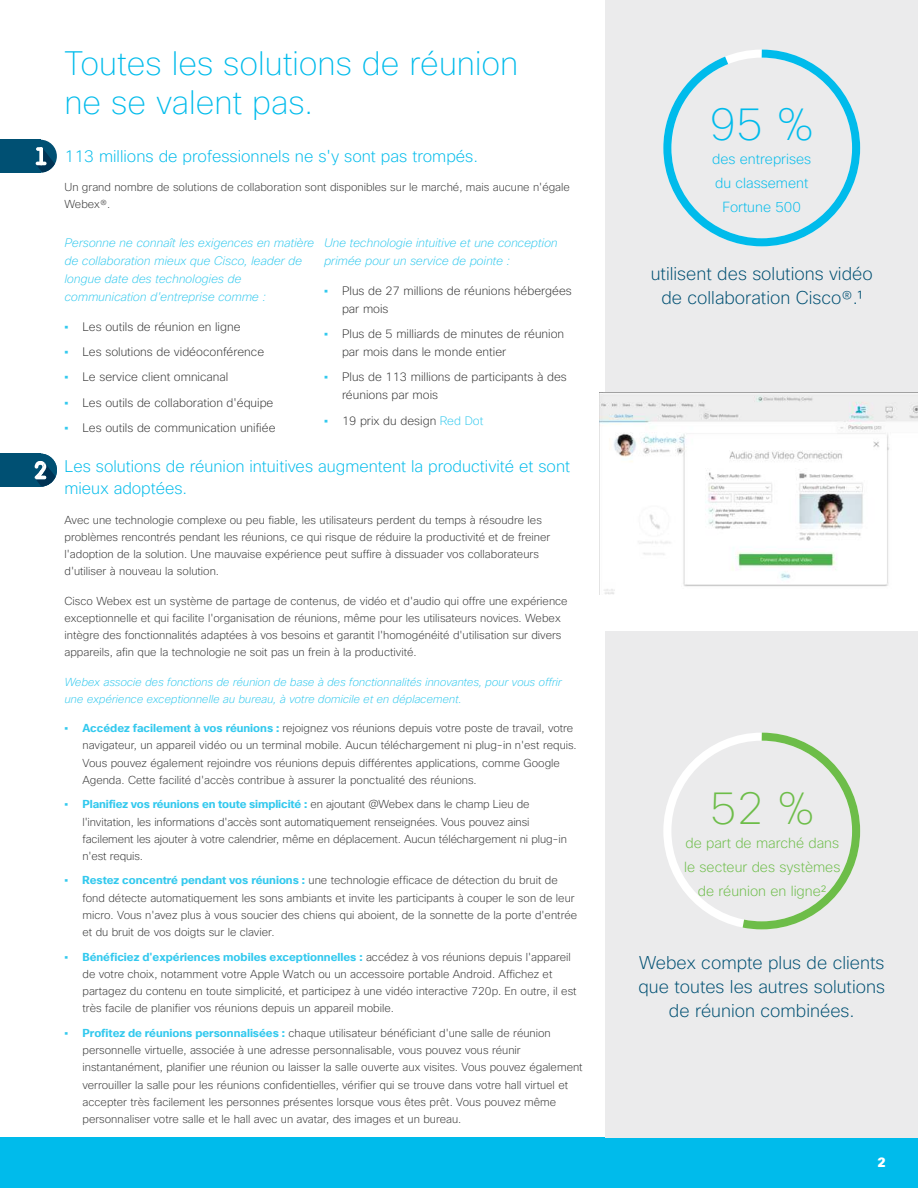
<style>
.page{position:relative;width:918px;height:1188px;background:#fff}
.page>*{position:absolute;margin:0;border:0;box-sizing:border-box;transform-origin:0 0}
.t1{font:100 45px "Cisco Sans";color:#00bbeb}
.t2{font:100 45px "Cisco Sans";color:#6dbd49}
.t3{font:100 33px/39px "Cisco Sans";color:#00bbeb}
.t4{font:200 18px/24px "Cisco Sans";color:#005073;text-align:center}
.t5{font:200 16.5px/22.8px "Cisco Sans";color:#00bbeb}
.t6{font:200 14.25px/24px "Cisco Sans";color:#6dbd49;text-align:center}
.t7{font:200 14.25px/24px "Cisco Sans";color:#00bbeb;text-align:center}
.t8{font:800 13.5px "Cisco Sans";color:#fff}
.t9{font:200 12px/18px "Cisco Sans";color:#333}
.t10{font:italic 200 12px/18px "Cisco Sans";color:#33c9ee}
.t11{font:200 11.25px/17.2px "Cisco Sans";color:#333}
.t12{font:italic 200 11.25px/17.2px "Cisco Sans";color:#33c9ee}
.s1{font-weight:700;color:#33c9ee}
.s2{color:#33c9ee}
</style>
<div class="page">
<div style="left:0;top:1137px;width:918px;height:51px;background:#00bbeb"></div>
<div style="left:605px;top:0;width:313px;height:1138px;background:#ebebec"></div>
<div style="left:600px;top:392px;width:318px;height:239px;background:#fff"></div>
<img style="left:600px;top:392px;width:318px;height:202px">
<svg style="left:663px;top:49px;width:198px;height:198px"></svg>
<div style="left:0;top:454px;width:40px;height:33px;background:#005073"></div>
<svg style="left:34px;top:454px;width:23px;height:33px"></svg>
<svg style="left:734px;top:732px;width:127px;height:198px"></svg>
<div style="left:0;top:140px;width:40px;height:33px;background:#005073"></div>
<div style="left:24px;top:140px;width:33px;height:33px;background:#005073;border-radius:50%"></div>
<svg style="left:36px;top:147px;width:19px;height:25px"></svg>
<h2 class="t3" style="left:64px;top:47px;width:455px">Toutes les solutions de réunion ne se valent pas.</h2>
<h3 class="t5" style="left:64px;top:145px;width:415px">113 millions de professionnels ne s'y sont pas trompés.</h3>
<p class="t11" style="left:64px;top:178px;width:507px">Un grand nombre de solutions de collaboration sont disponibles sur le marché, mais aucune n'égale<br>Webex®.</p>
<p class="t10" style="left:64px;top:235px;width:251px">Personne ne connaît les exigences en matière de collaboration mieux que Cisco, leader de longue date des technologies de communication d'entreprise comme :</p>
<p class="t9" style="left:64px;top:318px;width:178px"><span class="s1">•</span> Les outils de réunion en ligne</p>
<p class="t9" style="left:64px;top:343px;width:201px"><span class="s1">•</span> Les solutions de vidéoconférence</p>
<p class="t9" style="left:64px;top:368px;width:165px"><span class="s1">•</span> Le service client omnicanal</p>
<p class="t9" style="left:64px;top:394px;width:211px"><span class="s1">•</span> Les outils de collaboration d'équipe</p>
<p class="t9" style="left:64px;top:419px;width:213px"><span class="s1">•</span> Les outils de communication unifiée</p>
<p class="t10" style="left:324px;top:235px;width:235px">Une technologie intuitive et une conception primée pour un service de pointe :</p>
<p class="t9" style="left:342px;top:282px;width:231px;text-indent:-18px"><span class="s1">•</span> Plus de 27 millions de réunions hébergées par mois</p>
<p class="t9" style="left:342px;top:325px;width:224px;text-indent:-18px"><span class="s1">•</span> Plus de 5 milliards de minutes de réunion par mois dans le monde entier</p>
<p class="t9" style="left:342px;top:368px;width:226px;text-indent:-18px"><span class="s1">•</span> Plus de 113 millions de participants à des réunions par mois</p>
<p class="t9" style="left:324px;top:412px;width:161px"><span class="s1">•</span> 19 prix du design <span class="s2">Red Dot</span></p>
<h3 class="t5" style="left:64px;top:455px;width:507px">Les solutions de réunion intuitives augmentent la productivité et sont mieux adoptées.</h3>
<p class="t11" style="left:64px;top:511px;width:487px">Avec une technologie complexe ou peu fiable, les utilisateurs perdent du temps à résoudre les problèmes rencontrés pendant les réunions, ce qui risque de réduire la productivité et de freiner l'adoption de la solution. Une mauvaise expérience peut suffire à dissuader vos collaborateurs d'utiliser à nouveau la solution.</p>
<p class="t11" style="left:64px;top:592px;width:505px">Cisco Webex est un système de partage de contenus, de vidéo et d'audio qui offre une expérience exceptionnelle et qui facilite l'organisation de réunions, même pour les utilisateurs novices. Webex intègre des fonctionnalités adaptées à vos besoins et garantit l'homogénéité d'utilisation sur divers appareils, afin que la technologie ne soit pas un frein à la productivité.</p>
<p class="t12" style="left:64px;top:674px;width:499px">Webex associe des fonctions de réunion de base à des fonctionnalités innovantes, pour vous offrir une expérience exceptionnelle au bureau, à votre domicile et en déplacement.</p>
<p class="t11" style="left:82px;top:720px;width:496px;text-indent:-18px"><span class="s1">• Accédez facilement à vos réunions :</span> rejoignez vos réunions depuis votre poste de travail, votre navigateur, un appareil vidéo ou un terminal mobile. Aucun téléchargement ni plug-in n'est requis.<br>Vous pouvez également rejoindre vos réunions depuis différentes applications, comme Google Agenda. Cette facilité d'accès contribue à assurer la ponctualité des réunions.</p>
<p class="t11" style="left:82px;top:796px;width:486px;text-indent:-18px"><span class="s1">• Planifiez vos réunions en toute simplicité :</span> en ajoutant @Webex dans le champ Lieu de l'invitation, les informations d'accès sont automatiquement renseignées. Vous pouvez ainsi facilement les ajouter à votre calendrier, même en déplacement. Aucun téléchargement ni plug-in n'est requis.</p>
<p class="t11" style="left:82px;top:872px;width:496px;text-indent:-18px"><span class="s1">• Restez concentré pendant vos réunions :</span> une technologie efficace de détection du bruit de fond détecte automatiquement les sons ambiants et invite les participants à couper le son de leur micro. Vous n'avez plus à vous soucier des chiens qui aboient, de la sonnette de la porte d'entrée et du bruit de vos doigts sur le clavier.</p>
<p class="t11" style="left:82px;top:948px;width:496px;text-indent:-18px"><span class="s1">• Bénéficiez d'expériences mobiles exceptionnelles :</span> accédez à vos réunions depuis l'appareil de votre choix, notamment votre Apple Watch ou un accessoire portable Android. Affichez et partagez du contenu en toute simplicité, et participez à une vidéo interactive 720p. En outre, il est très facile de planifier vos réunions depuis un appareil mobile.</p>
<p class="t11" style="left:82px;top:1024px;width:502px;text-indent:-18px"><span class="s1">• Profitez de réunions personnalisées :</span> chaque utilisateur bénéficiant d'une salle de réunion personnelle virtuelle, associée à une adresse personnalisable, vous pouvez vous réunir instantanément, planifier une réunion ou laisser la salle ouverte aux visites. Vous pouvez également verrouiller la salle pour les réunions confidentielles, vérifier qui se trouve dans votre hall virtuel et accepter très facilement les personnes présentes lorsque vous êtes prêt. Vous pouvez même personnaliser votre salle et le hall avec un avatar, des images et un bureau.</p>
<h1 class="t1" style="left:709px;top:107px;width:106px">95 %</h1>
<p class="t7" style="left:712px;top:148px;width:101px">des entreprises du classement<br>Fortune 500</p>
<h3 class="t4" style="left:651px;top:263px;width:223px">utilisent des solutions vidéo de collaboration Cisco®.¹</h3>
<h1 class="t2" style="left:710px;top:791px;width:106px">52 %</h1>
<p class="t6" style="left:684px;top:831px;width:158px">de part de marché dans le secteur des systèmes de réunion en ligne²</p>
<h3 class="t4" style="left:638px;top:951px;width:248px">Webex compte plus de clients que toutes les autres solutions de réunion combinées.</h3>
<p class="t8" style="left:878px;top:1155px;width:10px">2</p>
</div>
